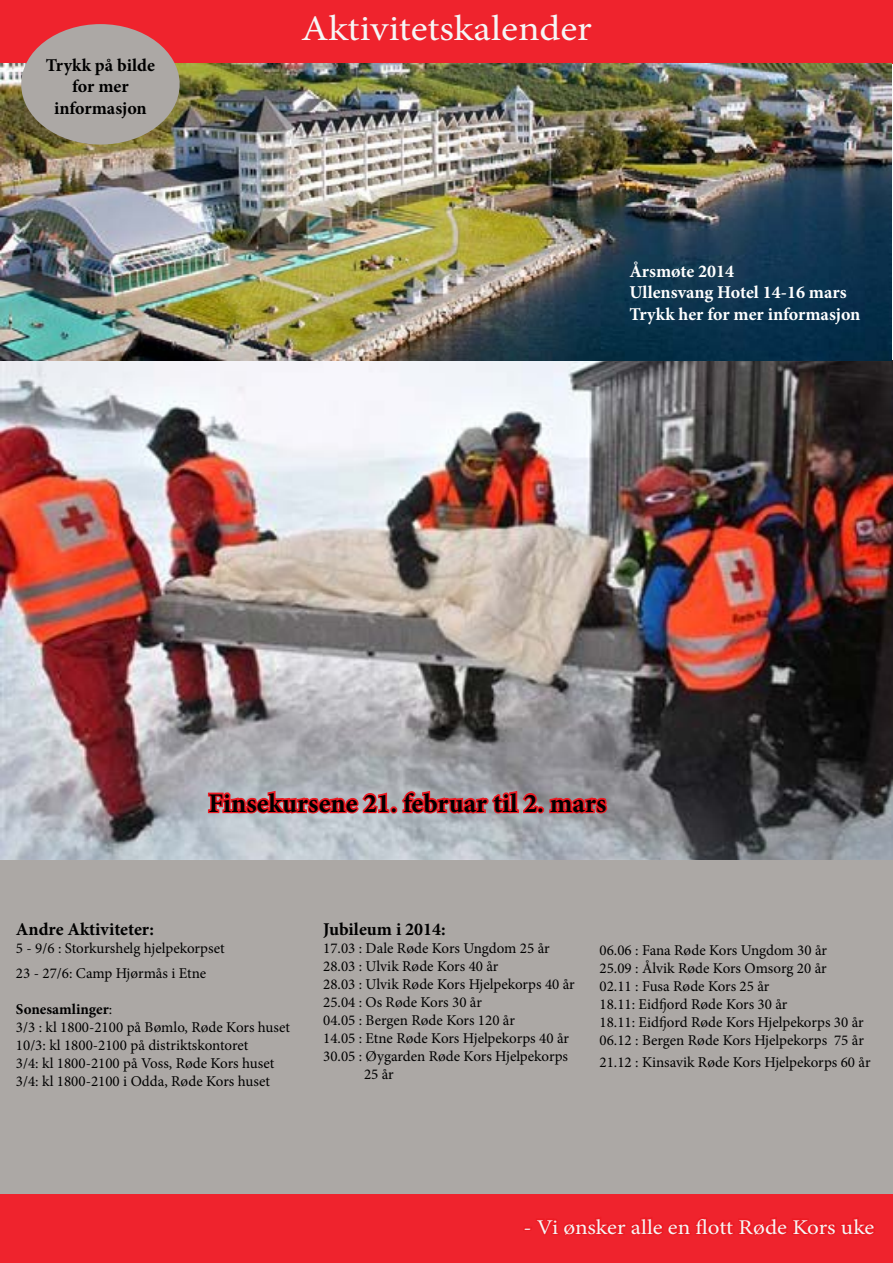
<style>
.page{position:relative;width:893px;height:1263px;background:#fff}
.page>*{position:absolute;margin:0;border:0;box-sizing:border-box;transform-origin:0 0}
.t1{font:36px "Minion Pro";color:#f6f6f6;scale:1.1 1}
.t2{font:700 27px "Minion Pro";color:#000}
.t3{font:21px "Minion Pro";letter-spacing:-.005em;color:#f6f6f6;scale:1.1 1}
.t4{font:700 18px/21.6px "Minion Pro";color:#000;text-align:center}
.t5{font:700 18px/21.6px "Minion Pro";color:#fff}
.t6{font:15px/18px "Minion Pro";color:#000}
.s1{font-weight:700}
</style>
<div class="page">
<div style="left:0;top:1194px;width:893px;height:69px;background:#ef232d"></div>
<div style="left:0;top:0;width:893px;height:63px;background:#ef232d"></div>
<div style="left:1px;top:860px;width:892px;height:334px;background:#aca8a5"></div>
<img style="left:1px;top:361px;width:892px;height:499px">
<svg style="left:206px;top:789px;width:185px;height:26px;background:#d06870"></svg>
<div style="left:390px;top:806px;width:7px;height:7px;border:3px solid #ec1b24;border-radius:50%"></div>
<svg style="left:400px;top:789px;width:140px;height:26px;background:#c76067"></svg>
<div style="left:537px;top:806px;width:7px;height:7px;border:3px solid #ec1b24;border-radius:50%"></div>
<svg style="left:548px;top:795px;width:61px;height:20px"></svg>
<img style="left:1px;top:63px;width:890px;height:298px">
<div style="left:21px;top:24px;width:159px;height:121px;background:#aca8a5;border-radius:50%"></div>
<p class="t4" style="left:46px;top:54px;width:111px">Trykk på bilde for mer informasjon</p>
<h1 class="t1" style="left:301px;top:4px;width:266px">Aktivitetskalender</h1>
<p class="t5" style="left:629px;top:260px;width:233px">Årsmøte 2014<br>Ullensvang Hotel 14-16 mars<br>Trykk her for mer informasjon</p>
<h2 class="t2" style="left:208px;top:784px;width:399px">Finsekursene 21. februar til 2. mars</h2>
<p class="t4" style="left:16px;top:918px;width:140px">Andre Aktiviteter:</p>
<p class="t6" style="left:16px;top:936px;width:210px;line-height:25.2px">5 - 9/6 : Storkurshelg hjelpekorpset<br>23 - 27/6: Camp Hjørmås i Etne</p>
<p class="t6" style="left:16px;top:1001px;width:276px"><span class="s1">Sonesamlinger</span>:<br>3/3 : kl 1800-2100 på Bømlo, Røde Kors huset 10/3: kl 1800-2100 på distriktskontoret<br>3/4: kl 1800-2100 på Voss, Røde Kors huset 3/4: kl 1800-2100 i Odda, Røde Kors huset</p>
<p class="t4" style="left:323px;top:918px;width:124px">Jubileum i 2014:</p>
<p class="t6" style="left:323px;top:939px;width:228px">17.03 : Dale Røde Kors Ungdom 25 år</p>
<p class="t6" style="left:323px;top:957px;width:177px">28.03 : Ulvik Røde Kors 40 år</p>
<p class="t6" style="left:323px;top:975px;width:253px">28.03 : Ulvik Røde Kors Hjelpekorps 40 år</p>
<p class="t6" style="left:323px;top:993px;width:160px">25.04 : Os Røde Kors 30 år</p>
<p class="t6" style="left:323px;top:1011px;width:193px">04.05 : Bergen Røde Kors 120 år</p>
<p class="t6" style="left:323px;top:1029px;width:247px">14.05 : Etne Røde Kors Hjelpekorps 40 år</p>
<p class="t6" style="left:323px;top:1047px;width:246px">30.05 : Øygarden Røde Kors Hjelpekorps</p>
<p class="t6" style="left:364px;top:1065px;width:31px">25 år</p>
<p class="t6" style="left:600px;top:941px;width:266px">06.06 : Fana Røde Kors Ungdom 30 år<br>25.09 : Ålvik Røde Kors Omsorg 20 år<br>02.11 : Fusa Røde Kors 25 år<br>18.11: Eidfjord Røde Kors 30 år<br>18.11: Eidfjord Røde Kors Hjelpekorps 30 år 06.12 : Bergen Røde Kors Hjelpekorps 75 år</p>
<p class="t6" style="left:600px;top:1053px;width:273px">21.12 : Kinsavik Røde Kors Hjelpekorps 60 år</p>
<h3 class="t3" style="left:523px;top:1213px;width:321px">- Vi ønsker alle en flott Røde Kors uke</h3>
</div>
